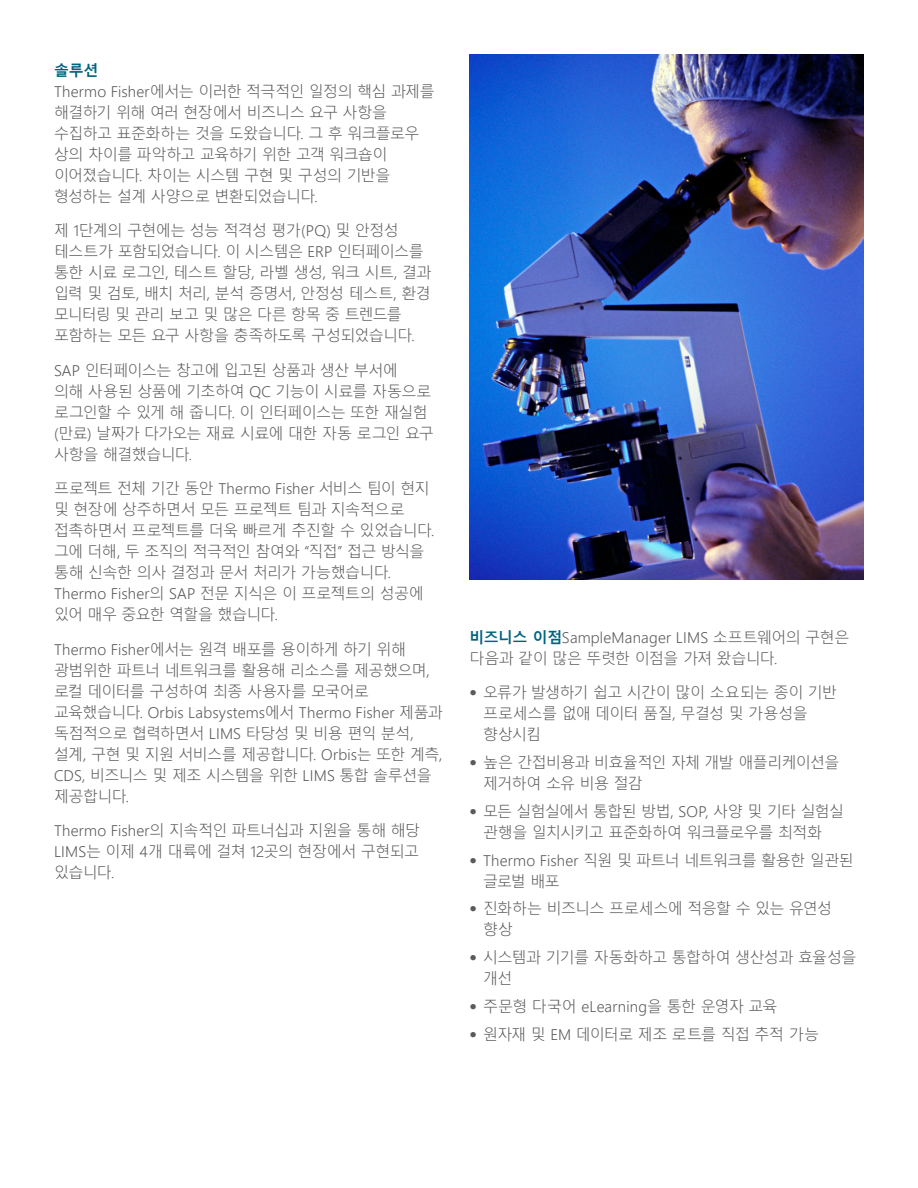
<style>
.page{position:relative;width:918px;height:1188px;background:#fff}
.page>*{position:absolute;margin:0;border:0;box-sizing:border-box;transform-origin:0 0}
.t1{font:300 15px/21px "Malgun Gothic";letter-spacing:-.035em;color:#5a595b}
.t2{font:300 15px/21px "Malgun Gothic";letter-spacing:.005em;color:#5a595b}
.t3{font:700 15px "Malgun Gothic";color:#00637d}
.s1{font-weight:700;color:#00637d}
.s2{font-family:"Helvetica Neue LT Pro"}
</style>
<div class="page">
<img style="left:470px;top:54px;width:394px;height:526px">
<p class="t3" style="left:54px;top:61px;width:46px">솔루션</p>
<p class="t1" style="left:54px;top:81px;width:382px">Thermo Fisher에서는 이러한 적극적인 일정의 핵심 과제를 해결하기 위해 여러 현장에서 비즈니스 요구 사항을 수집하고 표준화하는 것을 도왔습니다. 그 후 워크플로우 상의 차이를 파악하고 교육하기 위한 고객 워크숍이 이어졌습니다. 차이는 시스템 구현 및 구성의 기반을 형성하는 설계 사양으로 변환되었습니다.</p>
<p class="t1" style="left:54px;top:220px;width:379px">제 1단계의 구현에는 성능 적격성 평가(PQ) 및 안정성 테스트가 포함되었습니다. 이 시스템은 ERP 인터페이스를 통한 시료 로그인, 테스트 할당, 라벨 생성, 워크 시트, 결과 입력 및 검토, 배치 처리, 분석 증명서, 안정성 테스트, 환경 모니터링 및 관리 보고 및 많은 다른 항목 중 트렌드를 포함하는 모든 요구 사항을 충족하도록 구성되었습니다.</p>
<p class="t1" style="left:54px;top:360px;width:381px">SAP 인터페이스는 창고에 입고된 상품과 생산 부서에<br>의해 사용된 상품에 기초하여 QC 기능이 시료를 자동으로 로그인할 수 있게 해 줍니다. 이 인터페이스는 또한 재실험 (만료) 날짜가 다가오는 재료 시료에 대한 자동 로그인 요구 사항을 해결했습니다.</p>
<p class="t1" style="left:54px;top:478px;width:382px">프로젝트 전체 기간 동안 Thermo Fisher 서비스 팀이 현지 및 현장에 상주하면서 모든 프로젝트 팀과 지속적으로 접촉하면서 프로젝트를 더욱 빠르게 추진할 수 있었습니다. 그에 더해, 두 조직의 적극적인 참여와 “직접” 접근 방식을 통해 신속한 의사 결정과 문서 처리가 가능했습니다.<br>Thermo Fisher의 SAP 전문 지식은 이 프로젝트의 성공에 있어 매우 중요한 역할을 했습니다.</p>
<p class="t1" style="left:54px;top:639px;width:390px">Thermo Fisher에서는 원격 배포를 용이하게 하기 위해 광범위한 파트너 네트워크를 활용해 리소스를 제공했으며, 로컬 데이터를 구성하여 최종 사용자를 모국어로 교육했습니다. Orbis Labsystems에서 Thermo Fisher 제품과 독점적으로 협력하면서 LIMS 타당성 및 비용 편익 분석, 설계, 구현 및 지원 서비스를 제공합니다. Orbis는 또한 계측,<br>CDS, 비즈니스 및 제조 시스템을 위한 LIMS 통합 솔루션을 제공합니다.</p>
<p class="t1" style="left:54px;top:820px;width:368px;text-align:justify">Thermo Fisher의 지속적인 파트너십과 지원을 통해 해당 LIMS는 이제 4개 대륙에 걸쳐 12곳의 현장에서 구현되고 있습니다.</p>
<p class="t2" style="left:470px;top:627px;width:381px"><span class="s1">비즈니스 이점</span>SampleManager LIMS 소프트웨어의 구현은 다음과 같이 많은 뚜렷한 이점을 가져 왔습니다.</p>
<p class="t1" style="left:483px;top:683px;width:356px;text-indent:-14px"><span class="s2">•</span> 오류가 발생하기 쉽고 시간이 많이 소요되는 종이 기반 프로세스를 없애 데이터 품질, 무결성 및 가용성을 향상시킴</p>
<p class="t1" style="left:483px;top:752px;width:358px;text-indent:-14px"><span class="s2">•</span> 높은 간접비용과 비효율적인 자체 개발 애플리케이션을 제거하여 소유 비용 절감</p>
<p class="t1" style="left:470px;top:801px;width:376px;text-align:center"><span class="s2">•</span> 모든 실험실에서 통합된 방법, SOP, 사양 및 기타 실험실 관행을 일치시키고 표준화하여 워크플로우를 최적화</p>
<p class="t1" style="left:483px;top:850px;width:372px;text-indent:-14px"><span class="s2">•</span> Thermo Fisher 직원 및 파트너 네트워크를 활용한 일관된 글로벌 배포</p>
<p class="t1" style="left:483px;top:899px;width:351px;text-indent:-14px"><span class="s2">•</span> 진화하는 비즈니스 프로세스에 적응할 수 있는 유연성 향상</p>
<p class="t1" style="left:483px;top:947px;width:375px;text-indent:-14px"><span class="s2">•</span> 시스템과 기기를 자동화하고 통합하여 생산성과 효율성을 개선</p>
<p class="t2" style="left:470px;top:996px;width:310px"><span class="s2">•</span> 주문형 다국어 eLearning을 통한 운영자 교육</p>
<p class="t1" style="left:470px;top:1024px;width:351px"><span class="s2">•</span> 원자재 및 EM 데이터로 제조 로트를 직접 추적 가능</p>
</div>
